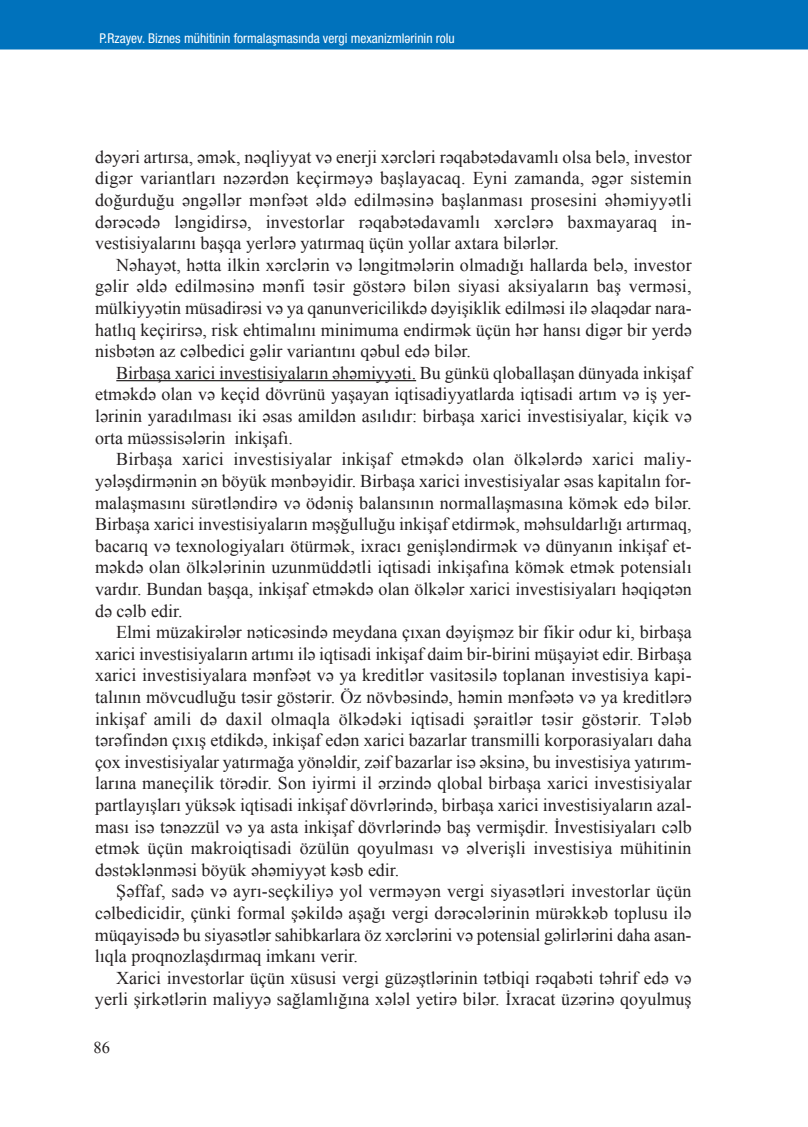
<style>
.page{position:relative;width:808px;height:1127px;background:#fff}
.page>*{position:absolute;margin:0;border:0;box-sizing:border-box;transform-origin:0 0}
.t1{font:18px/21.6px "Times New Roman";color:#231f20;text-align:justify}
.t2{font:16.5px "Times New Roman";color:#231f20}
.t3{font:condensed 13.5px "Az Helvetica Neue";color:#fff}
</style>
<div class="page">
<hr style="left:116px;top:380px;width:300px;height:1px;background:#231f20">
<div style="left:0;top:0;width:808px;height:49px;background:#0072bc"></div>
<p class="t3" style="left:100px;top:33px;width:357px">P.Rzayev. Biznes mühitinin formalaşmasında vergi mexanizmlərinin rolu</p>
<p class="t1" style="left:95px;top:146px;width:598px">dəyəri artırsa, əmək, nəqliyyat və enerji xərcləri rəqabətədavamlı olsa belə, investor digər variantları nəzərdən keçirməyə başlayacaq. Eyni zamanda, əgər sistemin doğurduğu əngəllər mənfəət əldə edilməsinə başlanması prosesini əhəmiyyətli dərəcədə ləngidirsə, investorlar rəqabətədavamlı xərclərə baxmayaraq in&shy;vestisiyalarını başqa yerlərə yatırmaq üçün yollar axtara bilərlər.</p>
<p class="t1" style="left:95px;top:254px;width:598px;text-indent:21px">Nəhayət, hətta ilkin xərclərin və ləngitmələrin olmadığı hallarda belə, investor gəlir əldə edilməsinə mənfi təsir göstərə bilən siyasi aksiyaların baş verməsi, mülkiyyətin müsadirəsi və ya qanunvericilikdə dəyişiklik edilməsi ilə əlaqədar nara&shy;hatlıq keçirirsə, risk ehtimalını minimuma endirmək üçün hər hansı digər bir yerdə nisbətən az cəlbedici gəlir variantını qəbul edə bilər.</p>
<p class="t1" style="left:95px;top:362px;width:598px;text-indent:21px">Birbaşa xarici investisiyaların əhəmiyyəti. Bu günkü qloballaşan dünyada inkişaf etməkdə olan və keçid dövrünü yaşayan iqtisadiyyatlarda iqtisadi artım və iş yer&shy;lərinin yaradılması iki əsas amildən asılıdır: birbaşa xarici investisiyalar, kiçik və orta müəssisələrin inkişafı.</p>
<p class="t1" style="left:95px;top:448px;width:598px;text-indent:21px">Birbaşa xarici investisiyalar inkişaf etməkdə olan ölkələrdə xarici maliy&shy;yələşdirmənin ən böyük mənbəyidir. Birbaşa xarici investisiyalar əsas kapitalın for&shy;malaşmasını sürətləndirə və ödəniş balansının normallaşmasına kömək edə bilər.<br>Birbaşa xarici investisiyaların məşğulluğu inkişaf etdirmək, məhsuldarlığı artırmaq, bacarıq və texnologiyaları ötürmək, ixracı genişləndirmək və dünyanın inkişaf et&shy;məkdə olan ölkələrinin uzunmüddətli iqtisadi inkişafına kömək etmək potensialı vardır. Bundan başqa, inkişaf etməkdə olan ölkələr xarici investisiyaları həqiqətən də cəlb edir.</p>
<p class="t1" style="left:95px;top:621px;width:598px;text-indent:21px">Elmi müzakirələr nəticəsində meydana çıxan dəyişməz bir fikir odur ki, birbaşa xarici investisiyaların artımı ilə iqtisadi inkişaf daim bir-birini müşayiət edir. Birbaşa xarici investisiyalara mənfəət və ya kreditlər vasitəsilə toplanan investisiya kapi&shy;talının mövcudluğu təsir göstərir. Öz növbəsində, həmin mənfəətə və ya kreditlərə inkişaf amili də daxil olmaqla ölkədəki iqtisadi şəraitlər təsir göstərir. Tələb tərəfindən çıxış etdikdə, inkişaf edən xarici bazarlar transmilli korporasiyaları daha çox investisiyalar yatırmağa yönəldir, zəif bazarlar isə əksinə, bu investisiya yatırım&shy;larına maneçilik törədir. Son iyirmi il ərzində qlobal birbaşa xarici investisiyalar partlayışları yüksək iqtisadi inkişaf dövrlərində, birbaşa xarici investisiyaların azal&shy;ması isə tənəzzül və ya asta inkişaf dövrlərində baş vermişdir. İnvestisiyaları cəlb etmək üçün makroiqtisadi özülün qoyulması və əlverişli investisiya mühitinin dəstəklənməsi böyük əhəmiyyət kəsb edir.</p>
<p class="t1" style="left:95px;top:880px;width:598px;text-indent:21px">Şəffaf, sadə və ayrı-seçkiliyə yol verməyən vergi siyasətləri investorlar üçün cəlbedicidir, çünki formal şəkildə aşağı vergi dərəcələrinin mürəkkəb toplusu ilə müqayisədə bu siyasətlər sahibkarlara öz xərclərini və potensial gəlirlərini daha asan&shy;lıqla proqnozlaşdırmaq imkanı verir.</p>
<p class="t1" style="left:95px;top:967px;width:598px;text-align:right">Xarici investorlar üçün xüsusi vergi güzəştlərinin tətbiqi rəqabəti təhrif edə və yerli şirkətlərin maliyyə sağlamlığına xələl yetirə bilər. İxracat üzərinə qoyulmuş</p>
<p class="t2" style="left:94px;top:1038px;width:18px">86</p>
</div>
